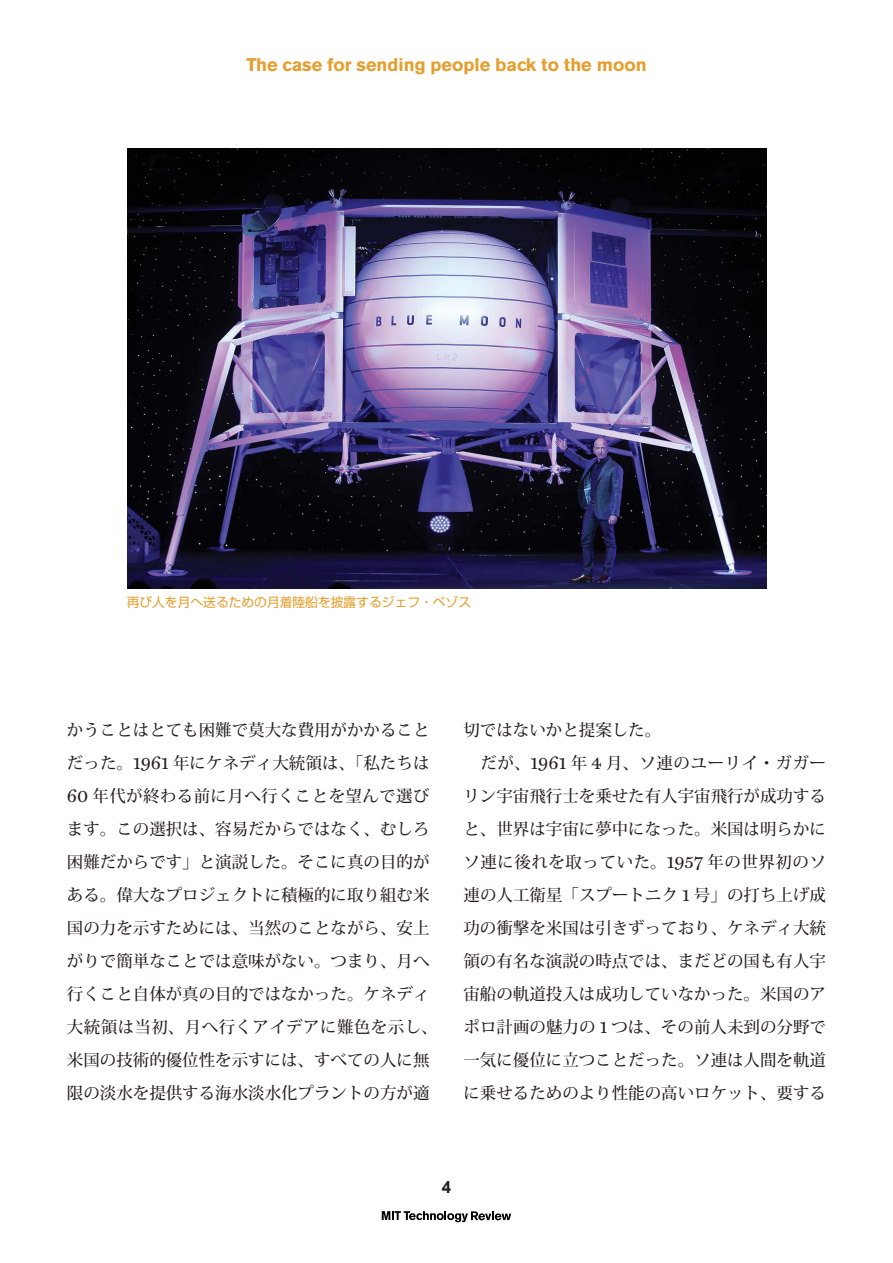
<style>
.page{position:relative;width:893px;height:1263px;background:#fff}
.page>*{position:absolute;margin:0;border:0;box-sizing:border-box;transform-origin:0 0}
.t1{font:700 18.15px "Akzidenz Grotesk BE";color:#e49f2e}
.t2{font:700 16.95px "Arial";color:#231f20}
.t3{font:500 16.5px/33px "Koz Min Pr 6 N";color:#231f20}
.t4{font:12.75px "Shin Go Pr 6 N";color:#e49f2e}
.s1{font-family:"Miller Text Roman";font-weight:400;font-size:18.15px}
</style>
<div class="page">
<svg style="left:382px;top:1211px;width:129px;height:11px"></svg>
<img style="left:127px;top:149px;width:640px;height:439px">
<p class="t1" style="left:246px;top:54px;width:402px">The case for sending people back to the moon</p>
<p class="t4" style="left:127px;top:591px;width:346px">再び人を月へ送るための月着陸船を披露するジェフ・ベゾス</p>
<p class="t3" style="left:67px;top:714px;width:372px">かうことはとても困難で莫大な費用がかかることだった。<span class="s1">1961</span> 年にケネディ大統領は、「私たちは<br><span class="s1">60</span> 年代が終わる前に月へ行くことを望んで選びます。この選択は、容易だからではなく、むしろ困難だからです」と演説した。そこに真の目的がある。偉大なプロジェクトに積極的に取り組む米国の力を示すためには、当然のことながら、安上がりで簡単なことでは意味がない。つまり、月へ行くこと自体が真の目的ではなかった。ケネディ大統領は当初、月へ行くアイデアに難色を示し、米国の技術的優位性を示すには、すべての人に無限の淡水を提供する海水淡水化プラントの方が適</p>
<p class="t3" style="left:463px;top:714px;width:364px">切ではないかと提案した。<br>　だが、<span class="s1">1961</span> 年 <span class="s1">4</span> 月、ソ連のユーリイ・ガガーリン宇宙飛行士を乗せた有人宇宙飛行が成功すると、世界は宇宙に夢中になった。米国は明らかにソ連に後れを取っていた。<span class="s1">1957</span> 年の世界初のソ連の人工衛星「スプートニク <span class="s1">1</span> 号」の打ち上げ成功の衝撃を米国は引きずっており、ケネディ大統領の有名な演説の時点では、まだどの国も有人宇宙船の軌道投入は成功していなかった。米国のアポロ計画の魅力の <span class="s1">1</span> つは、その前人未到の分野で一気に優位に立つことだった。ソ連は人間を軌道に乗せるためのより性能の高いロケット、要する</p>
<p class="t2" style="left:442px;top:1175px;width:11px">4</p>
</div>
